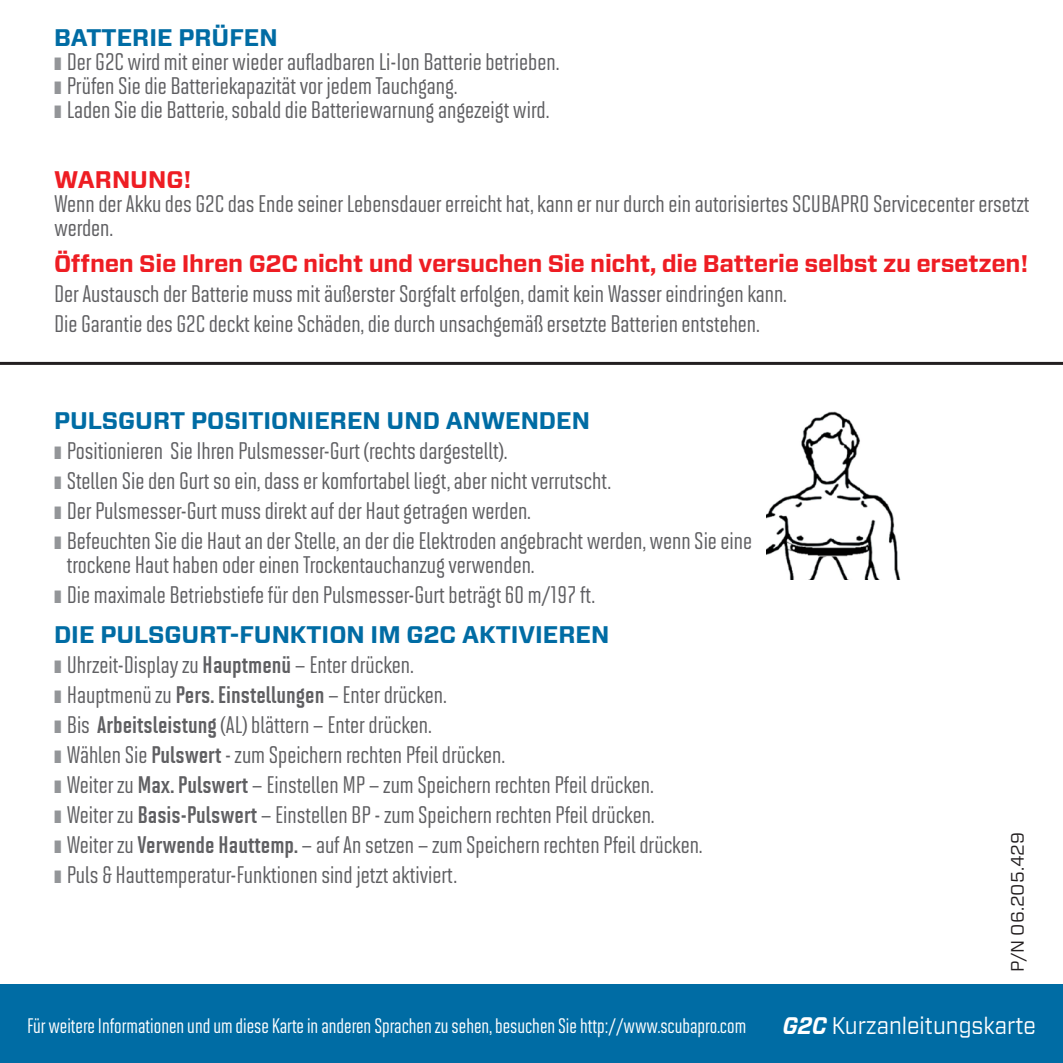
<style>
.page{position:relative;width:1063px;height:1063px;background:#fff}
.page>*{position:absolute;margin:0;border:0;box-sizing:border-box;transform-origin:0 0}
.t1{font:500 24px/30px "Solano Gothic Sc Pro";color:#5f5f62}
.t2{font:700 24px "Forza";color:#006ca4}
.t3{font:700 24px "Forza";letter-spacing:-.01em;color:#ee1d23}
.t4{font:24px "Forza";color:#fff;scale:.9 1}
.t5{font:500 21px "Solano Gothic Sc Pro";color:#fff;scale:.95 1}
.t6{font:18px "Forza";color:#231f20}
.s1{color:#939598}
.s2{font-weight:700}
.s3{font-weight:700;font-style:italic}
</style>
<div class="page">
<img style="left:767px;top:412px;width:134px;height:168px">
<div style="left:0;top:985px;width:1063px;height:78px;background:#006ca4"></div>
<hr style="left:0;top:362px;width:1063px;height:3px;background:#231f20">
<p class="t2" style="left:54px;top:22px;width:225px">BATTERIE PRÜFEN</p>
<p class="t1" style="left:54px;top:50px;width:507px;line-height:24px"><span class="s1">❚</span> Der G2C wird mit einer wieder aufladbaren Li-Ion Batterie betrieben. <span class="s1">❚</span> Prüfen Sie die Batteriekapazität vor jedem Tauchgang.<br><span class="s1">❚</span> Laden Sie die Batterie, sobald die Batteriewarnung angezeigt wird.</p>
<p class="t3" style="left:54px;top:163px;width:139px">WARNUNG!</p>
<p class="t1" style="left:54px;top:192px;width:977px;line-height:24px">Wenn der Akku des G2C das Ende seiner Lebensdauer erreicht hat, kann er nur durch ein autorisiertes SCUBAPRO Servicecenter ersetzt werden.</p>
<p class="t3" style="left:54px;top:247px;width:976px">Öffnen Sie Ihren G2C nicht und versuchen Sie nicht, die Batterie selbst zu ersetzen!</p>
<p class="t1" style="left:54px;top:279px;width:734px">Der Austausch der Batterie muss mit äußerster Sorgfalt erfolgen, damit kein Wasser eindringen kann.<br>Die Garantie des G2C deckt keine Schäden, die durch unsachgemäß ersetzte Batterien entstehen.</p>
<p class="t2" style="left:54px;top:404px;width:538px">PULSGURT POSITIONIEREN UND ANWENDEN</p>
<p class="t1" style="left:54px;top:436px;width:700px"><span class="s1">❚</span> Positionieren Sie Ihren Pulsmesser-Gurt (rechts dargestellt).<br><span class="s1">❚</span> Stellen Sie den Gurt so ein, dass er komfortabel liegt, aber nicht verrutscht.<br><span class="s1">❚</span> Der Pulsmesser-Gurt muss direkt auf der Haut getragen werden.<br><span class="s1">❚</span> Befeuchten Sie die Haut an der Stelle, an der die Elektroden angebracht werden, wenn Sie eine</p>
<p class="t1" style="left:54px;top:550px;width:542px;text-indent:13px">trockene Haut haben oder einen Trockentauchanzug verwenden.<br><span class="s1">❚</span> Die maximale Betriebstiefe für den Pulsmesser-Gurt beträgt 60 m/197 ft.</p>
<p class="t2" style="left:54px;top:619px;width:557px">DIE PULSGURT-FUNKTION IM G2C AKTIVIEREN</p>
<p class="t1" style="left:54px;top:650px;width:650px"><span class="s1">❚</span> Uhrzeit-Display zu <span class="s2">Hauptmenü</span> – Enter drücken.<br><span class="s1">❚</span> Hauptmenü zu <span class="s2">Pers. Einstellungen</span> – Enter drücken.<br><span class="s1">❚</span> Bis <span class="s2">Arbeitsleistung</span> (AL) blättern – Enter drücken.<br><span class="s1">❚</span> Wählen Sie <span class="s2">Pulswert</span> - zum Speichern rechten Pfeil drücken.<br><span class="s1">❚</span> Weiter zu <span class="s2">Max. Pulswert</span> – Einstellen MP – zum Speichern rechten Pfeil drücken.<br><span class="s1">❚</span> Weiter zu <span class="s2">Basis-Pulswert</span> – Einstellen BP - zum Speichern rechten Pfeil drücken.<br><span class="s1">❚</span> Weiter zu <span class="s2">Verwende Hauttemp.</span> – auf An setzen – zum Speichern rechten Pfeil drücken. <span class="s1">❚</span> Puls &amp; Hauttemperatur-Funktionen sind jetzt aktiviert.</p>
<p class="t6" style="left:1005px;top:972px;width:141px;rotate:-90deg">P/N 06.205.429</p>
<p class="t5" style="left:27px;top:1014px;width:759px">Für weitere Informationen und um diese Karte in anderen Sprachen zu sehen, besuchen Sie http://www.scubapro.com</p>
<p class="t4" style="left:783px;top:1009px;width:283px"><span class="s3">G2C</span> Kurzanleitungskarte</p>
</div>
